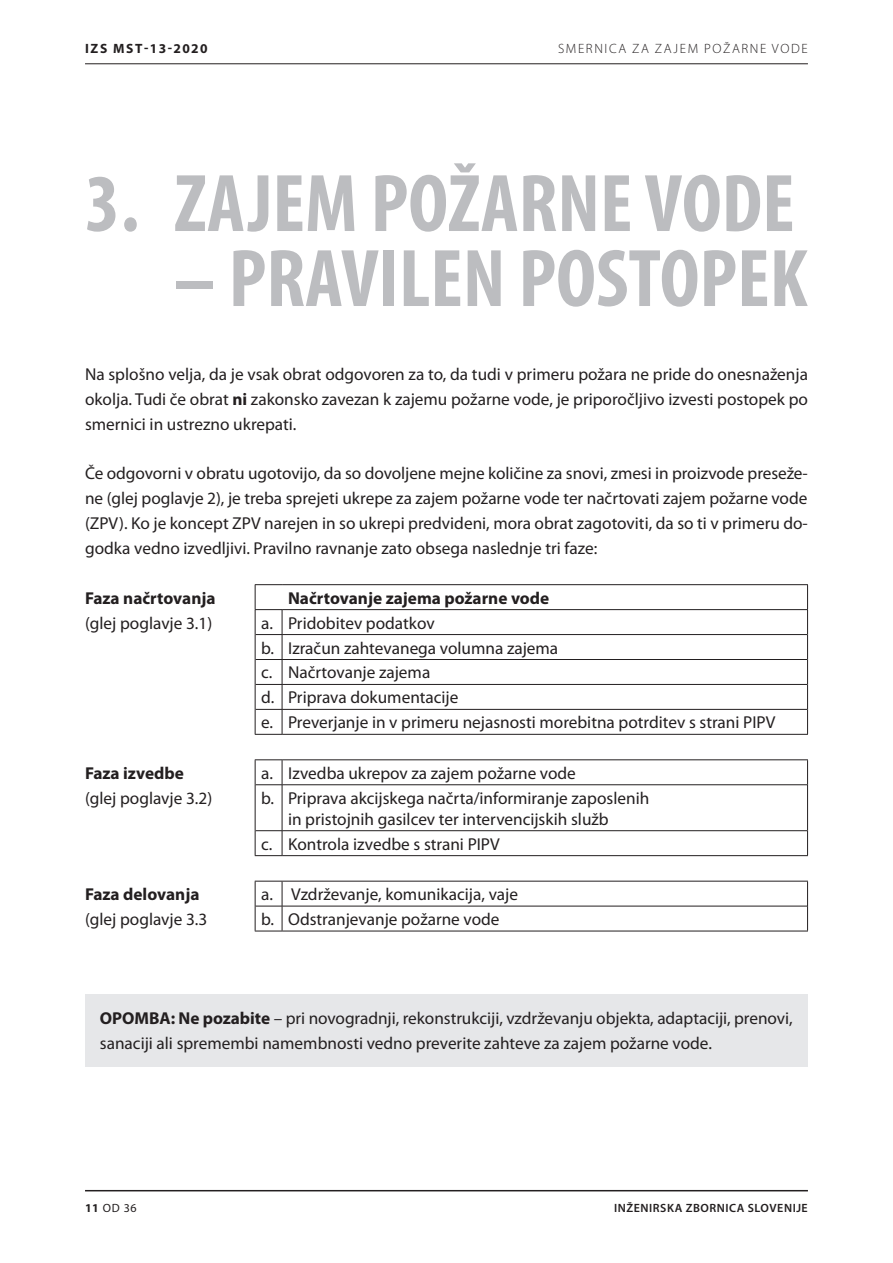
<style>
.page{position:relative;width:893px;height:1263px;background:#fff}
.page>*{position:absolute;margin:0;border:0;box-sizing:border-box;transform-origin:0 0}
.t1{font:700 condensed 82.5px "Myriad Pro";color:#bcbdc0}
.t2{font:17.25px/24.8px "Myriad Pro";color:#231f20}
.t3{font:700 17.25px "Myriad Pro";color:#231f20}
.t4{font:300 13.5px "Myriad Pro";letter-spacing:.12em;color:#231f20}
.t5{font:700 13.5px "Myriad Pro";letter-spacing:.11em;color:#231f20}
.t6{font:600 12px "Myriad Pro";letter-spacing:.045em;color:#231f20}
.t7{font:12px "Myriad Pro";color:#231f20}
.s1{font-weight:700}
</style>
<div class="page">
<hr style="left:85px;top:1190px;width:723px;height:1px;background:#231f20">
<hr style="left:85px;top:63px;width:723px;height:1px;background:#231f20">
<div style="left:85px;top:994px;width:723px;height:72px;background:#e6e7e9"></div>
<hr style="left:282px;top:584px;width:526px;height:1px;background:#231f20">
<svg style="left:807px;top:585px;width:1px;height:149px"></svg>
<hr style="left:282px;top:734px;width:526px;height:1px;background:#231f20">
<hr style="left:282px;top:609px;width:526px;height:1px;background:#231f20">
<hr style="left:282px;top:634px;width:525px;height:1px;background:#231f20">
<hr style="left:282px;top:659px;width:525px;height:1px;background:#231f20">
<hr style="left:282px;top:684px;width:525px;height:1px;background:#231f20">
<hr style="left:282px;top:709px;width:525px;height:1px;background:#231f20">
<svg style="left:255px;top:584px;width:28px;height:151px"></svg>
<svg style="left:807px;top:760px;width:1px;height:25px"></svg>
<hr style="left:255px;top:785px;width:1px;height:46px;background:#231f20">
<hr style="left:807px;top:785px;width:1px;height:46px;background:#231f20">
<svg style="left:807px;top:831px;width:1px;height:24px"></svg>
<hr style="left:282px;top:784px;width:525px;height:1px;background:#231f20">
<hr style="left:282px;top:785px;width:1px;height:45px;background:#231f20">
<hr style="left:282px;top:830px;width:525px;height:1px;background:#231f20">
<svg style="left:255px;top:759px;width:28px;height:26px"></svg>
<hr style="left:282px;top:759px;width:526px;height:1px;background:#231f20">
<svg style="left:255px;top:830px;width:28px;height:26px"></svg>
<hr style="left:282px;top:855px;width:526px;height:1px;background:#231f20">
<hr style="left:282px;top:906px;width:525px;height:1px;background:#231f20">
<hr style="left:282px;top:881px;width:526px;height:1px;background:#231f20">
<svg style="left:807px;top:881px;width:1px;height:50px"></svg>
<svg style="left:255px;top:881px;width:28px;height:51px"></svg>
<hr style="left:282px;top:931px;width:526px;height:1px;background:#231f20">
<p class="t5" style="left:85px;top:41px;width:124px">IZS MST-13-2020</p>
<p class="t4" style="left:558px;top:41px;width:251px">SMERNICA ZA ZAJEM POŽARNE VODE</p>
<h1 class="t1" style="left:85px;top:158px;width:711px">3. ZAJEM POŽARNE VODE</h1>
<h1 class="t1" style="left:174px;top:233px;width:635px">– PRAVILEN POSTOPEK</h1>
<p class="t2" style="left:85px;top:362px;width:724px;text-align:justify">Na splošno velja, da je vsak obrat odgovoren za to, da tudi v primeru požara ne pride do onesnaženja okolja. Tudi če obrat <span class="s1">ni</span> zakonsko zavezan k zajemu požarne vode, je priporočljivo izvesti postopek po smernici in ustrezno ukrepati.</p>
<p class="t2" style="left:85px;top:461px;width:724px;text-align:justify">Če odgovorni v obratu ugotovijo, da so dovoljene mejne količine za snovi, zmesi in proizvode preseže&shy;ne (glej poglavje 2), je treba sprejeti ukrepe za zajem požarne vode ter načrtovati zajem požarne vode (ZPV). Ko je koncept ZPV narejen in so ukrepi predvideni, mora obrat zagotoviti, da so ti v primeru do&shy;godka vedno izvedljivi. Pravilno ravnanje zato obsega naslednje tri faze:</p>
<p class="t3" style="left:85px;top:588px;width:132px">Faza načrtovanja</p>
<p class="t3" style="left:288px;top:588px;width:263px">Načrtovanje zajema požarne vode</p>
<p class="t2" style="left:85px;top:611px;width:129px">(glej poglavje 3.1)</p>
<p class="t2" style="left:261px;top:611px;width:516px">a. Pridobitev podatkov<br>b. Izračun zahtevanega volumna zajema<br>c. Načrtovanje zajema<br>d. Priprava dokumentacije<br>e. Preverjanje in v primeru nejasnosti morebitna potrditev s strani PIPV</p>
<p class="t3" style="left:85px;top:763px;width:100px">Faza izvedbe</p>
<p class="t2" style="left:261px;top:761px;width:316px">a. Izvedba ukrepov za zajem požarne vode</p>
<p class="t2" style="left:85px;top:786px;width:129px">(glej poglavje 3.2)</p>
<p class="t2" style="left:288px;top:788px;width:363px;line-height:21px;text-indent:-27px">b. Priprava akcijskega načrta/informiranje zaposlenih in pristojnih gasilcev ter intervencijskih služb</p>
<p class="t2" style="left:261px;top:832px;width:240px">c. Kontrola izvedbe s strani PIPV</p>
<p class="t3" style="left:85px;top:885px;width:116px">Faza delovanja</p>
<p class="t2" style="left:261px;top:882px;width:258px">a. Vzdrževanje, komunikacija, vaje</p>
<p class="t2" style="left:85px;top:907px;width:124px">(glej poglavje 3.3</p>
<p class="t2" style="left:261px;top:907px;width:240px">b. Odstranjevanje požarne vode</p>
<p class="t2" style="left:100px;top:1006px;width:694px"><span class="s1">OPOMBA: Ne pozabite</span> – pri novogradnji, rekonstrukciji, vzdrževanju objekta, adaptaciji, prenovi, sanaciji ali spremembi namembnosti vedno preverite zahteve za zajem požarne vode.</p>
<p class="t7" style="left:85px;top:1202px;width:53px"><span class="s1">11</span> OD 36</p>
<p class="t6" style="left:614px;top:1202px;width:195px">INŽENIRSKA ZBORNICA SLOVENIJE</p>
</div>
